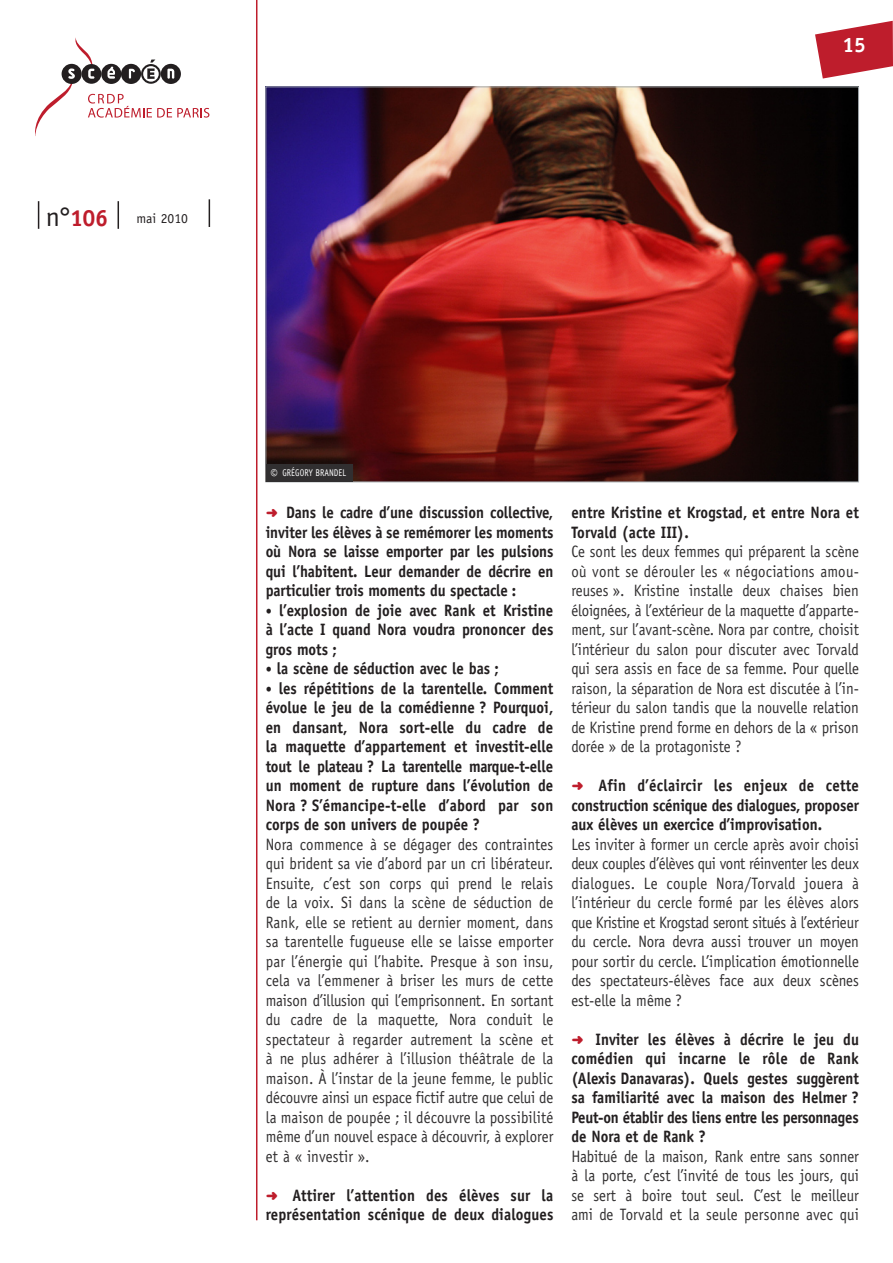
<style>
.page{position:relative;width:893px;height:1263px;background:#fff}
.page>*{position:absolute;margin:0;border:0;box-sizing:border-box;transform-origin:0 0}
.t1{font:700 21px "Officina Sans";color:#fff}
.t2{font:16.5px/19.5px "Officina Sans";color:#312f30;text-align:justify;scale:.9 1}
.t3{font:700 16.5px/19.5px "Officina Sans";color:#231f20;text-align:justify;scale:.9 1}
.t4{font:13.65px "Officina Sans Std";color:#231f20}
.t5{font:9.75px "Officina Sans";letter-spacing:.005em;color:#fff;scale:.85 1}
.s1{font-size:27.3px}
.s2{font-weight:700;font-size:23.4px;color:#be1d2c}
.s3{font-weight:700;font-size:15.75px}
.s4{font-family:"Distro Bats";font-weight:400;font-size:13.5px;color:#be1d2c}
.s5{font-size:13.5px}
</style>
<div class="page">
<svg style="left:815px;top:21px;width:78px;height:58px"></svg>
<hr style="left:256px;top:0;width:1px;height:1220px;background:#be1d2c">
<svg style="left:35px;top:37px;width:174px;height:99px"></svg>
<svg style="left:209px;top:199px;width:1px;height:28px"></svg>
<svg style="left:38px;top:201px;width:1px;height:28px"></svg>
<svg style="left:118px;top:201px;width:1px;height:28px"></svg>
<img style="left:267px;top:88px;width:590px;height:392px">
<div style="left:266px;top:464px;width:87px;height:17px;background:#312f30"></div>
<p class="t4" style="left:46px;top:210px;width:144px"><span class="s1">n°</span> <span class="s2">106</span> mai 2010</p>
<p class="t1" style="left:843px;top:32px;width:25px">15</p>
<p class="t5" style="left:271px;top:467px;width:59px"><span class="s3">©</span> grégory brandel</p>
<p class="t3" style="left:266px;top:503px;width:321px"><span class="s4">b</span> Dans le cadre d’une discussion collective, inviter les élèves à se remémorer les moments où Nora se laisse emporter par les pulsions qui l’habitent. Leur demander de décrire en particulier trois moments du spectacle :</p>
<p class="t3" style="left:266px;top:600px;width:321px"><span class="s5">•</span> l’explosion de joie avec Rank et Kristine à l’acte I quand Nora voudra prononcer des gros mots ;</p>
<p class="t3" style="left:266px;top:659px;width:261px"><span class="s5">•</span> la scène de séduction avec le bas ;</p>
<p class="t3" style="left:266px;top:678px;width:321px"><span class="s5">•</span> les répétitions de la tarentelle. Comment évolue le jeu de la comédienne ? Pourquoi, en dansant, Nora sort-elle du cadre de la maquette d’appartement et investit-elle tout le plateau ? La tarentelle marque-t-elle un moment de rupture dans l’évolution de Nora ? S’émancipe-t-elle d’abord par son corps de son univers de poupée ?</p>
<p class="t2" style="left:266px;top:834px;width:321px">Nora commence à se dégager des contraintes qui brident sa vie d’abord par un cri libérateur.<br>Ensuite, c’est son corps qui prend le relais de la voix. Si dans la scène de séduction de Rank, elle se retient au dernier moment, dans sa tarentelle fugueuse elle se laisse emporter par l’énergie qui l’habite. Presque à son insu, cela va l’emmener à briser les murs de cette maison d’illusion qui l’emprisonnent. En sortant du cadre de la maquette, Nora conduit le spectateur à regarder autrement la scène et à ne plus adhérer à l’illusion théâtrale de la maison. À l’instar de la jeune femme, le public découvre ainsi un espace fictif autre que celui de la maison de poupée ; il découvre la possibilité même d’un nouvel espace à découvrir, à explorer et à « investir ».</p>
<p class="t3" style="left:266px;top:1185px;width:321px"><span class="s4">b</span> Attirer l’attention des élèves sur la représentation scénique de deux dialogues</p>
<p class="t3" style="left:571px;top:503px;width:321px">entre Kristine et Krogstad, et entre Nora et<br>Torvald (acte III).</p>
<p class="t2" style="left:571px;top:542px;width:321px">Ce sont les deux femmes qui préparent la scène où vont se dérouler les « négociations amou&shy;reuses ». Kristine installe deux chaises bien éloignées, à l’extérieur de la maquette d’apparte&shy;ment, sur l’avant-scène. Nora par contre, choisit l’intérieur du salon pour discuter avec Torvald qui sera assis en face de sa femme. Pour quelle raison, la séparation de Nora est discutée à l’in&shy;térieur du salon tandis que la nouvelle relation de Kristine prend forme en dehors de la « prison dorée » de la protagoniste ?</p>
<p class="t3" style="left:571px;top:776px;width:321px"><span class="s4">b</span> Afin d’éclaircir les enjeux de cette construction scénique des dialogues, proposer aux élèves un exercice d’improvisation.</p>
<p class="t2" style="left:571px;top:834px;width:321px">Les inviter à former un cercle après avoir choisi deux couples d’élèves qui vont réinventer les deux dialogues. Le couple Nora/Torvald jouera à l’intérieur du cercle formé par les élèves alors que Kristine et Krogstad seront situés à l’extérieur du cercle. Nora devra aussi trouver un moyen pour sortir du cercle. L’implication émotionnelle des spectateurs-élèves face aux deux scènes est-elle la même ?</p>
<p class="t3" style="left:571px;top:1029px;width:321px"><span class="s4">b</span> Inviter les élèves à décrire le jeu du comédien qui incarne le rôle de Rank (Alexis Danavaras). Quels gestes suggèrent sa familiarité avec la maison des Helmer ?<br>Peut-on établir des liens entre les personnages de Nora et de Rank ?</p>
<p class="t2" style="left:571px;top:1146px;width:321px">Habitué de la maison, Rank entre sans sonner à la porte, c’est l’invité de tous les jours, qui se sert à boire tout seul. C’est le meilleur ami de Torvald et la seule personne avec qui</p>
</div>
